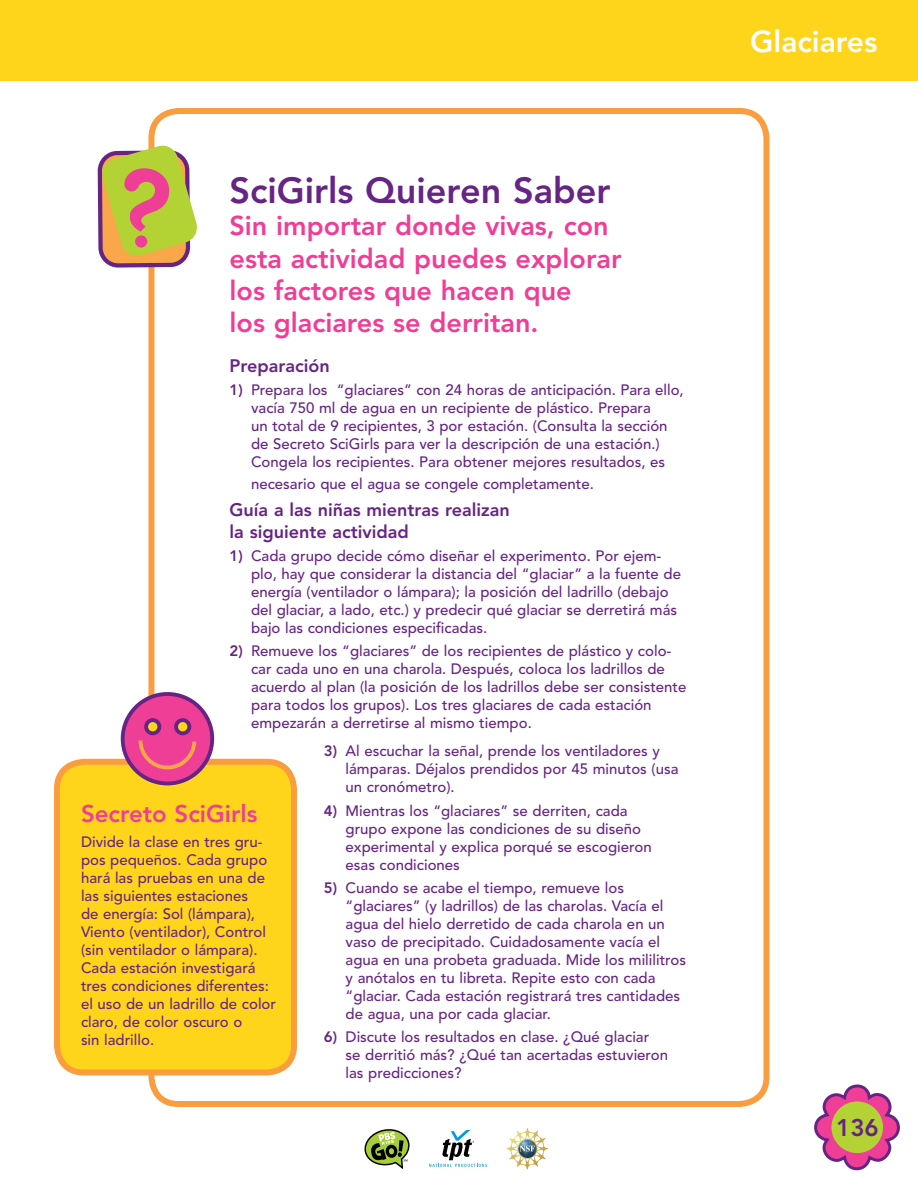
<style>
.page{position:relative;width:918px;height:1188px;background:#fff}
.page>*{position:absolute;margin:0;border:0;box-sizing:border-box;transform-origin:0 0}
.t1{font:800 36px "Avenir";color:#662484}
.t2{font:800 30px "Avenir";color:#fff}
.t3{font:800 27px/32.4px "Avenir";color:#ee3e96}
.t4{font:800 24px "Avenir";color:#ee3e96}
.t5{font:800 24px "Avenir";color:#662484}
.t6{font:800 18px/21.6px "Avenir";color:#662484}
.t7{font:500 15px/18px "Avenir";color:#662484}
.s1{font-weight:800}
</style>
<div class="page">
<svg style="left:814px;top:1084px;width:86px;height:86px"></svg>
<div style="left:831px;top:1101px;width:52px;height:52px;background:#b3d335;border-radius:50%"></div>
<div style="left:148px;top:108px;width:621px;height:999px;border:6px solid #f99d3e;border-radius:27px"></div>
<div style="left:0;top:0;width:918px;height:81px;background:#ffd51c"></div>
<div style="left:57px;top:762px;width:237px;height:310px;background:#ffd51c;border-radius:27px"></div>
<div style="left:54px;top:759px;width:243px;height:316px;border:6px solid #f99d3e;border-radius:27px"></div>
<svg style="left:98px;top:146px;width:99px;height:122px;background:#c5ab63"></svg>
<div style="left:123px;top:694px;width:89px;height:90px;background:#ee3e96;border-radius:50%"></div>
<div style="left:121px;top:692px;width:93px;height:93px;border:4px solid #662484;border-radius:50%"></div>
<div style="left:146px;top:720px;width:13px;height:13px;background:#ffd51c;border-radius:50%"></div>
<div style="left:144px;top:718px;width:17px;height:17px;border:4px solid #662484;border-radius:50%"></div>
<div style="left:176px;top:720px;width:13px;height:13px;background:#ffd51c;border-radius:50%"></div>
<div style="left:174px;top:718px;width:17px;height:17px;border:4px solid #662484;border-radius:50%"></div>
<svg style="left:137px;top:740px;width:61px;height:31px"></svg>
<svg style="left:364px;top:1129px;width:46px;height:40px"></svg>
<svg style="left:507px;top:1128px;width:41px;height:41px"></svg>
<svg style="left:429px;top:1130px;width:58px;height:37px"></svg>
<h1 class="t1" style="left:229px;top:169px;width:382px">SciGirls Quieren Saber</h1>
<h3 class="t3" style="left:229px;top:210px;width:394px">Sin importar donde vivas, con esta actividad puedes explorar los factores que hacen que<br>los glaciares se derritan.</h3>
<p class="t6" style="left:229px;top:355px;width:102px">Preparación</p>
<p class="t7" style="left:251px;top:382px;width:434px;text-indent:-22px"><span class="s1">1)</span> Prepara los “glaciares” con 24 horas de anticipación. Para ello, vacía 750 ml de agua en un recipiente de plástico. Prepara<br>un total de 9 recipientes, 3 por estación. (Consulta la sección de Secreto SciGirls para ver la descripción de una estación.)<br>Congela los recipientes. Para obtener mejores resultados, es</p>
<p class="t7" style="left:251px;top:475px;width:344px">necesario que el agua se congele completamente.</p>
<p class="t6" style="left:229px;top:499px;width:282px">Guía a las niñas mientras realizan la siguiente actividad</p>
<p class="t7" style="left:251px;top:547px;width:432px;text-indent:-22px"><span class="s1">1)</span> Cada grupo decide cómo diseñar el experimento. Por ejem&shy;plo, hay que considerar la distancia del “glaciar” a la fuente de energía (ventilador o lámpara); la posición del ladrillo (debajo del glaciar, a lado, etc.) y predecir qué glaciar se derretirá más bajo las condiciones especificadas.</p>
<p class="t7" style="left:251px;top:643px;width:437px;text-indent:-22px"><span class="s1">2)</span> Remueve los “glaciares” de los recipientes de plástico y colo&shy;car cada uno en una charola. Después, coloca los ladrillos de acuerdo al plan (la posición de los ladrillos debe ser consistente para todos los grupos). Los tres glaciares de cada estación empezarán a derretirse al mismo tiempo.</p>
<p class="t7" style="left:346px;top:742px;width:334px;text-indent:-22px"><span class="s1">3)</span> Al escuchar la señal, prende los ventiladores y lámparas. Déjalos prendidos por 45 minutos (usa un cronómetro).</p>
<p class="t7" style="left:346px;top:802px;width:308px;text-indent:-22px"><span class="s1">4)</span> Mientras los “glaciares” se derriten, cada grupo expone las condiciones de su diseño experimental y explica porqué se escogieron esas condiciones</p>
<p class="t7" style="left:346px;top:879px;width:342px;text-indent:-22px"><span class="s1">5)</span> Cuando se acabe el tiempo, remueve los “glaciares” (y ladrillos) de las charolas. Vacía el agua del hielo derretido de cada charola en un vaso de precipitado. Cuidadosamente vacía el agua en una probeta graduada. Mide los mililitros y anótalos en tu libreta. Repite esto con cada “glaciar. Cada estación registrará tres cantidades de agua, una por cada glaciar.</p>
<p class="t7" style="left:346px;top:1029px;width:324px;text-indent:-22px"><span class="s1">6)</span> Discute los resultados en clase. ¿Qué glaciar<br>se derritió más? ¿Qué tan acertadas estuvieron las predicciones?</p>
<h3 class="t4" style="left:81px;top:799px;width:178px">Secreto SciGirls</h3>
<p class="t7" style="left:81px;top:833px;width:197px">Divide la clase en tres gru&shy;pos pequeños. Cada grupo hará las pruebas en una de las siguientes estaciones<br>de energía: Sol (lámpara),<br>Viento (ventilador), Control (sin ventilador o lámpara).<br>Cada estación investigará tres condiciones diferentes: el uso de un ladrillo de color claro, de color oscuro o<br>sin ladrillo.</p>
<h2 class="t2" style="left:750px;top:24px;width:129px">Glaciares</h2>
<p class="t6" style="left:829px;top:1108px;width:33px">136</p>
<h3 class="t5" style="left:836px;top:1114px;width:44px">136</h3>
</div>
